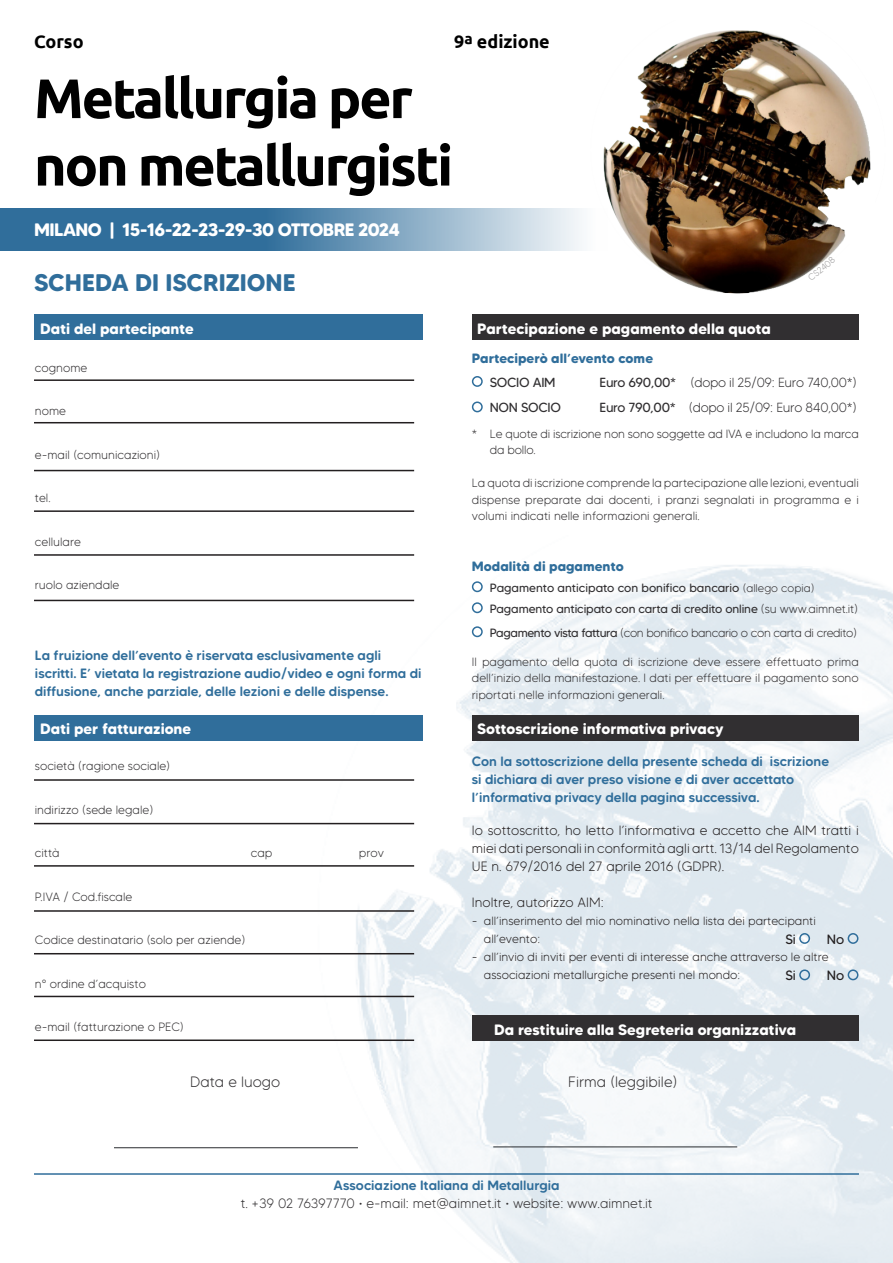
<style>
.page{position:relative;width:893px;height:1263px;background:#fff}
.page>*{position:absolute;margin:0;border:0;box-sizing:border-box;transform-origin:0 0}
.t1{font:700 55.5px/67.5px "Ubuntu";letter-spacing:-.04em;color:#000}
.t2{font:700 24px "MADE Tommy Soft";color:#306e9b}
.t3{font:700 18px "MADE Tommy Soft";letter-spacing:-.04em;color:#fff}
.t4{font:700 18px "Ubuntu";color:#000}
.t5{font:700 15px "MADE Tommy Soft";color:#fff}
.t6{font:300 15px "MADE Tommy Soft";color:#312f31}
.t7{font:500 13.5px/18px "MADE Tommy Soft";color:#306e9b}
.t8{font:300 13.5px/18px "MADE Tommy Soft";color:#231f20;text-align:justify}
.t9{font:300 13.5px "MADE Tommy Soft";color:#312f31}
.t10{font:700 13.5px "MADE Tommy Soft";color:#306e9b}
.t11{font:13.5px "MADE Tommy Soft";color:#231f20}
.t12{font:300 13.2px "MADE Tommy Soft";letter-spacing:-.02em;color:#312f31}
.t13{font:13.2px "MADE Tommy Soft";letter-spacing:-.02em;color:#312f31}
.t14{font:300 12px/16.5px "MADE Tommy Soft";color:#312f31;text-align:justify}
.t15{font:300 12px/18px "MADE Tommy Soft";color:#231f20}
.t16{font:12px "MADE Tommy Soft";letter-spacing:-.01em;color:#312f31}
.t17{font:300 12px "MADE Tommy Soft";letter-spacing:-.03em;color:#312f31}
.s1{font-weight:400}
.s2{font-weight:300;font-size:11.25px}
.s3{font-weight:300}
</style>
<div class="page">
<svg style="left:0;top:209px;width:582px;height:42px;background:#6492b4"></svg>
<img style="left:603px;top:30px;width:268px;height:264px">
<img style="left:302px;top:554px;width:591px;height:709px">
<hr style="left:34px;top:600px;width:380px;height:1px;background:#231f20">
<hr style="left:34px;top:379px;width:380px;height:2px;background:#231f20">
<hr style="left:34px;top:422px;width:380px;height:1px;background:#231f20">
<hr style="left:34px;top:470px;width:380px;height:1px;background:#231f20">
<hr style="left:34px;top:510px;width:380px;height:2px;background:#231f20">
<hr style="left:34px;top:554px;width:380px;height:2px;background:#231f20">
<hr style="left:114px;top:1147px;width:244px;height:1px;background:#292c2f">
<hr style="left:493px;top:1146px;width:244px;height:1px;background:#292c2f">
<hr style="left:34px;top:779px;width:380px;height:2px;background:#231f20">
<hr style="left:34px;top:823px;width:380px;height:1px;background:#231f20">
<hr style="left:34px;top:865px;width:380px;height:2px;background:#231f20">
<hr style="left:34px;top:910px;width:380px;height:2px;background:#231f20">
<hr style="left:34px;top:953px;width:380px;height:1px;background:#231f20">
<hr style="left:34px;top:996px;width:380px;height:1px;background:#231f20">
<hr style="left:34px;top:1039px;width:380px;height:2px;background:#231f20">
<hr style="left:34px;top:1173px;width:825px;height:2px;background:#306e9b">
<div style="left:472px;top:1015px;width:387px;height:26px;background:#312f31"></div>
<div style="left:472px;top:315px;width:387px;height:25px;background:#312f31"></div>
<div style="left:472px;top:715px;width:387px;height:25px;background:#312f31"></div>
<div style="left:35px;top:715px;width:388px;height:25px;background:#306e9b"></div>
<div style="left:35px;top:315px;width:388px;height:25px;background:#306e9b"></div>
<div style="left:799px;top:969px;width:11px;height:11px;border:2px solid #306e9b;border-radius:50%"></div>
<div style="left:848px;top:969px;width:10px;height:11px;border:2px solid #306e9b;border-radius:50%"></div>
<div style="left:799px;top:933px;width:11px;height:11px;border:2px solid #306e9b;border-radius:50%"></div>
<div style="left:848px;top:933px;width:10px;height:11px;border:2px solid #306e9b;border-radius:50%"></div>
<div style="left:472px;top:581px;width:11px;height:11px;border:2px solid #306e9b;border-radius:50%"></div>
<div style="left:472px;top:602px;width:11px;height:11px;border:2px solid #306e9b;border-radius:50%"></div>
<div style="left:472px;top:626px;width:11px;height:11px;border:2px solid #306e9b;border-radius:50%"></div>
<div style="left:472px;top:376px;width:11px;height:11px;border:2px solid #306e9b;border-radius:50%"></div>
<div style="left:472px;top:401px;width:11px;height:11px;border:2px solid #306e9b;border-radius:50%"></div>
<svg style="left:808px;top:256px;width:27px;height:24px"></svg>
<h3 class="t4" style="left:34px;top:31px;width:51px">Corso</h3>
<h3 class="t4" style="left:454px;top:31px;width:97px">9<sup>a</sup> edizione</h3>
<h1 class="t1" style="left:34px;top:64px;width:421px">Metallurgia per non metallurgisti</h1>
<h3 class="t3" style="left:34px;top:218px;width:367px">MILANO | 15-16-22-23-29-30 OTTOBRE 2024</h3>
<p class="t2" style="left:34px;top:267px;width:263px">SCHEDA DI ISCRIZIONE</p>
<p class="t5" style="left:40px;top:319px;width:155px">Dati del partecipante</p>
<p class="t14" style="left:35px;top:359px;width:54px">cognome</p>
<p class="t14" style="left:35px;top:403px;width:33px">nome</p>
<p class="t14" style="left:35px;top:446px;width:127px">e-mail (comunicazioni)</p>
<p class="t14" style="left:35px;top:490px;width:17px">tel.</p>
<p class="t14" style="left:35px;top:533px;width:48px">cellulare</p>
<p class="t14" style="left:35px;top:577px;width:86px">ruolo aziendale</p>
<p class="t7" style="left:35px;top:647px;width:388px">La fruizione dell’evento è riservata esclusivamente agli iscritti. E’ vietata la registrazione audio/video e ogni forma di diffusione, anche parziale, delle lezioni e delle dispense.</p>
<p class="t5" style="left:477px;top:319px;width:295px">Partecipazione e pagamento della quota</p>
<p class="t10" style="left:472px;top:350px;width:183px">Parteciperò all’evento come</p>
<p class="t13" style="left:490px;top:374px;width:67px">SOCIO AIM</p>
<p class="t12" style="left:599px;top:374px;width:259px"><span class="s1">Euro 690,00*</span> (dopo il 25/09: Euro 740,00*)</p>
<p class="t13" style="left:490px;top:400px;width:73px">NON SOCIO</p>
<p class="t12" style="left:599px;top:400px;width:259px"><span class="s1">Euro 790,00*</span> (dopo il 25/09: Euro 840,00*)</p>
<p class="t14" style="left:472px;top:425px;width:388px">* Le quote di iscrizione non sono soggette ad IVA e includono la marca</p>
<p class="t14" style="left:490px;top:442px;width:47px">da bollo.</p>
<p class="t14" style="left:472px;top:475px;width:388px">La quota di iscrizione comprende la partecipazione alle lezioni, eventuali dispense preparate dai docenti, i pranzi segnalati in programma e i volumi indicati nelle informazioni generali.</p>
<p class="t10" style="left:472px;top:558px;width:153px">Modalità di pagamento</p>
<p class="t16" style="left:490px;top:581px;width:326px">Pagamento anticipato con bonifico bancario <span class="s2">(allego copia)</span></p>
<p class="t16" style="left:490px;top:602px;width:370px">Pagamento anticipato con carta di credito online <span class="s3">(su www.aimnet.it)</span></p>
<p class="t17" style="left:490px;top:626px;width:369px"><span class="s1">Pagamento vista fattura</span> (con bonifico bancario o con carta di credito)</p>
<p class="t14" style="left:472px;top:653px;width:388px">Il pagamento della quota di iscrizione deve essere effettuato prima dell’inizio della manifestazione. I dati per effettuare il pagamento sono riportati nelle informazioni generali.</p>
<p class="t5" style="left:40px;top:719px;width:153px">Dati per fatturazione</p>
<p class="t5" style="left:477px;top:719px;width:248px">Sottoscrizione informativa privacy</p>
<p class="t14" style="left:35px;top:758px;width:137px">società (ragione sociale)</p>
<p class="t14" style="left:35px;top:801px;width:120px">indirizzo (sede legale)</p>
<p class="t14" style="left:35px;top:845px;width:26px">città</p>
<p class="t14" style="left:251px;top:845px;width:23px">cap</p>
<p class="t14" style="left:359px;top:845px;width:27px">prov</p>
<p class="t14" style="left:35px;top:888px;width:99px">P.IVA / Cod.fiscale</p>
<p class="t14" style="left:35px;top:932px;width:212px">Codice destinatario (solo per aziende)</p>
<p class="t14" style="left:35px;top:975px;width:113px">n° ordine d’acquisto</p>
<p class="t14" style="left:35px;top:1019px;width:150px">e-mail (fatturazione o PEC)</p>
<p class="t7" style="left:472px;top:752px;width:359px">Con la sottoscrizione della presente scheda di iscrizione si dichiara di aver preso visione e di aver accettato l’informativa privacy della pagina successiva.</p>
<p class="t8" style="left:472px;top:821px;width:388px">Io sottoscritto, ho letto l’informativa e accetto che AIM tratti i miei dati personali in conformità agli artt. 13/14 del Regolamento UE n. 679/2016 del 27 aprile 2016 (GDPR).</p>
<p class="t8" style="left:472px;top:893px;width:133px">Inoltre, autorizzo AIM:</p>
<p class="t15" style="left:472px;top:911px;width:345px">- all’inserimento del mio nominativo nella lista dei partecipanti</p>
<p class="t15" style="left:484px;top:929px;width:58px">all’evento:</p>
<p class="t15" style="left:484px;top:947px;width:346px;text-indent:-12px">- all’invio di inviti per eventi di interesse anche attraverso le altre associazioni metallurgiche presenti nel mondo:</p>
<p class="t11" style="left:785px;top:931px;width:12px">Si</p>
<p class="t11" style="left:827px;top:931px;width:19px">No</p>
<p class="t11" style="left:785px;top:967px;width:12px">Si</p>
<p class="t11" style="left:827px;top:967px;width:19px">No</p>
<p class="t5" style="left:494px;top:1020px;width:304px">Da restituire alla Segreteria organizzativa</p>
<p class="t6" style="left:190px;top:1072px;width:92px">Data e luogo</p>
<p class="t6" style="left:568px;top:1072px;width:111px">Firma (leggibile)</p>
<p class="t7" style="left:334px;top:1176px;width:228px">Associazione Italiana di Metallurgia</p>
<p class="t9" style="left:241px;top:1195px;width:413px">t. +39 02 76397770 · e-mail: met@aimnet.it · website: www.aimnet.it</p>
</div>
